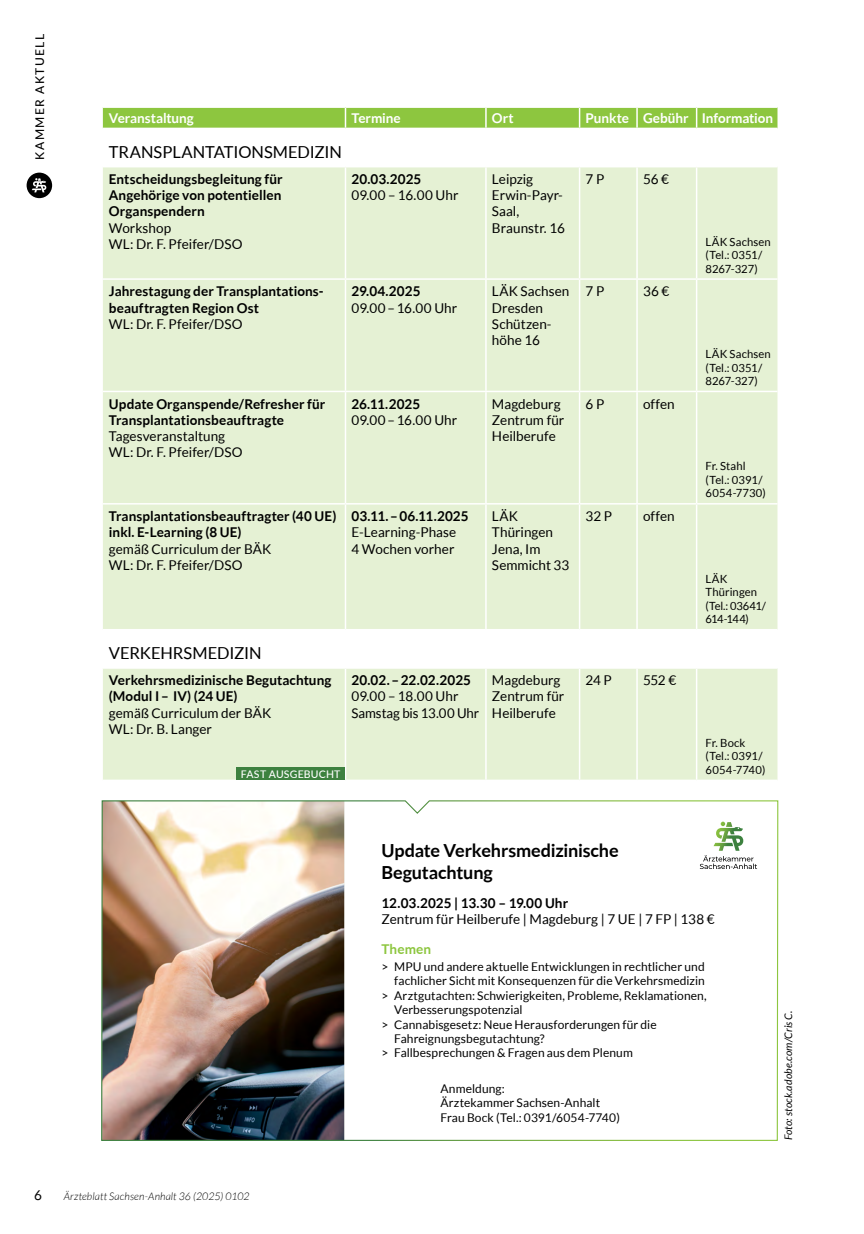
<style>
.page{position:relative;width:864px;height:1234px;background:#fff}
.page>*{position:absolute;margin:0;border:0;box-sizing:border-box;transform-origin:0 0}
.t1{font:700 18px/21.6px "Lato";letter-spacing:-.01em;color:#000}
.t2{font:16.5px "Lato";letter-spacing:-.005em;color:#000}
.t3{font:13.5px/16.2px "Lato";letter-spacing:.005em;color:#000}
.t4{font:700 13.5px/16.2px "Lato";letter-spacing:.005em;color:#000}
.t5{font:700 13.5px "Lato";letter-spacing:-.005em;color:#fff}
.t6{font:700 13.5px "Lato";letter-spacing:.005em;color:#8dc63f}
.t7{font:12px/14.4px "Lato";letter-spacing:.01em;color:#000}
.t8{font:500 12px "Lato";letter-spacing:.115em;color:#000}
.t9{font:11.25px/13.5px "Lato";letter-spacing:.01em;color:#000}
.t10{font:italic 300 10.5px "Lato";letter-spacing:.01em;color:#000}
.t11{font:italic 10.5px "Lato";letter-spacing:.015em;color:#000}
.t12{font:500 10.5px "Lato";letter-spacing:.015em;color:#fff}
</style>
<div class="page">
<div style="left:27px;top:172px;width:25px;height:26px;background:#000;border-radius:50%"></div>
<svg style="left:32px;top:178px;width:14px;height:14px"></svg>
<svg style="left:103px;top:167px;width:674px;height:612px;background:#e6f1d7"></svg>
<div style="left:103px;top:108px;width:674px;height:20px;background:#8dc63f"></div>
<hr style="left:695px;top:108px;width:2px;height:20px;background:#fff">
<hr style="left:344px;top:167px;width:2px;height:111px;background:#fff">
<hr style="left:485px;top:167px;width:1px;height:111px;background:#fff">
<hr style="left:578px;top:167px;width:2px;height:111px;background:#fff">
<hr style="left:636px;top:167px;width:1px;height:111px;background:#fff">
<hr style="left:695px;top:167px;width:2px;height:111px;background:#fff">
<hr style="left:344px;top:280px;width:2px;height:110px;background:#fff">
<hr style="left:485px;top:280px;width:1px;height:110px;background:#fff">
<hr style="left:578px;top:280px;width:2px;height:110px;background:#fff">
<hr style="left:636px;top:280px;width:1px;height:110px;background:#fff">
<hr style="left:695px;top:280px;width:2px;height:110px;background:#fff">
<hr style="left:103px;top:390px;width:242px;height:2px;background:#fff">
<hr style="left:345px;top:390px;width:140px;height:2px;background:#fff">
<hr style="left:344px;top:392px;width:2px;height:111px;background:#fff">
<hr style="left:485px;top:390px;width:94px;height:2px;background:#fff">
<hr style="left:485px;top:392px;width:1px;height:111px;background:#fff">
<hr style="left:579px;top:390px;width:57px;height:2px;background:#fff">
<hr style="left:578px;top:392px;width:2px;height:111px;background:#fff">
<hr style="left:636px;top:390px;width:60px;height:2px;background:#fff">
<hr style="left:636px;top:392px;width:1px;height:111px;background:#fff">
<hr style="left:696px;top:390px;width:81px;height:2px;background:#fff">
<hr style="left:695px;top:392px;width:2px;height:111px;background:#fff">
<hr style="left:103px;top:503px;width:242px;height:1px;background:#fff">
<hr style="left:345px;top:503px;width:140px;height:1px;background:#fff">
<hr style="left:344px;top:504px;width:2px;height:124px;background:#fff">
<hr style="left:485px;top:503px;width:94px;height:1px;background:#fff">
<hr style="left:485px;top:504px;width:1px;height:124px;background:#fff">
<hr style="left:579px;top:503px;width:57px;height:1px;background:#fff">
<hr style="left:578px;top:504px;width:2px;height:124px;background:#fff">
<hr style="left:636px;top:503px;width:60px;height:1px;background:#fff">
<hr style="left:636px;top:504px;width:1px;height:124px;background:#fff">
<hr style="left:696px;top:503px;width:81px;height:1px;background:#fff">
<hr style="left:695px;top:504px;width:2px;height:124px;background:#fff">
<hr style="left:103px;top:628px;width:242px;height:2px;background:#fff">
<hr style="left:345px;top:628px;width:140px;height:2px;background:#fff">
<hr style="left:485px;top:628px;width:94px;height:2px;background:#fff">
<hr style="left:579px;top:628px;width:57px;height:2px;background:#fff">
<hr style="left:636px;top:628px;width:60px;height:2px;background:#fff">
<hr style="left:696px;top:628px;width:81px;height:2px;background:#fff">
<hr style="left:103px;top:667px;width:242px;height:1px;background:#fff">
<hr style="left:345px;top:667px;width:140px;height:1px;background:#fff">
<hr style="left:344px;top:668px;width:2px;height:111px;background:#fff">
<hr style="left:485px;top:667px;width:94px;height:1px;background:#fff">
<hr style="left:485px;top:668px;width:1px;height:111px;background:#fff">
<hr style="left:579px;top:667px;width:57px;height:1px;background:#fff">
<hr style="left:578px;top:668px;width:2px;height:111px;background:#fff">
<hr style="left:636px;top:667px;width:60px;height:1px;background:#fff">
<hr style="left:636px;top:668px;width:1px;height:111px;background:#fff">
<hr style="left:696px;top:667px;width:81px;height:1px;background:#fff">
<hr style="left:695px;top:668px;width:2px;height:111px;background:#fff">
<hr style="left:103px;top:278px;width:242px;height:2px;background:#fff">
<hr style="left:345px;top:278px;width:140px;height:2px;background:#fff">
<hr style="left:485px;top:278px;width:94px;height:2px;background:#fff">
<hr style="left:579px;top:278px;width:57px;height:2px;background:#fff">
<hr style="left:636px;top:278px;width:60px;height:2px;background:#fff">
<hr style="left:696px;top:278px;width:81px;height:2px;background:#fff">
<img style="left:101px;top:800px;width:677px;height:341px">
<svg style="left:699px;top:821px;width:57px;height:47px"></svg>
<div style="left:236px;top:767px;width:108px;height:12px;background:#3d813f"></div>
<p class="t8" style="left:31px;top:160px;width:127px;rotate:-90deg">KAMMER AKTUELL</p>
<p class="t5" style="left:109px;top:110px;width:86px">Veranstaltung</p>
<p class="t5" style="left:351px;top:110px;width:51px">Termine</p>
<p class="t5" style="left:491px;top:110px;width:23px">Ort</p>
<p class="t5" style="left:585px;top:110px;width:189px">Punkte Gebühr Information</p>
<p class="t2" style="left:109px;top:143px;width:234px">TRANSPLANTATIONSMEDIZIN</p>
<p class="t4" style="left:109px;top:171px;width:175px;text-align:justify">Entscheidungsbegleitung für Angehörige von potentiellen Organspendern</p>
<p class="t3" style="left:109px;top:219px;width:135px">Workshop<br>WL: Dr. F. Pfeifer/DSO</p>
<p class="t4" style="left:351px;top:171px;width:71px">20.03.2025</p>
<p class="t3" style="left:351px;top:187px;width:108px">09.00 – 16.00 Uhr</p>
<p class="t3" style="left:491px;top:171px;width:74px">Leipzig<br>Erwin-Payr-<br>Saal,<br>Braunstr. 16</p>
<p class="t3" style="left:585px;top:171px;width:20px">7 P</p>
<p class="t3" style="left:642px;top:171px;width:28px">56 €</p>
<p class="t9" style="left:705px;top:235px;width:67px">LÄK Sachsen (Tel.: 0351/<br>8267-327)</p>
<p class="t4" style="left:109px;top:283px;width:216px">Jahrestagung der Transplantations&shy;beauftragten Region Ost</p>
<p class="t3" style="left:109px;top:315px;width:135px">WL: Dr. F. Pfeifer/DSO</p>
<p class="t4" style="left:351px;top:283px;width:70px">29.04.2025</p>
<p class="t3" style="left:351px;top:299px;width:107px">09.00–16.00 Uhr</p>
<p class="t4" style="left:109px;top:395px;width:218px">Update Organspende/Refresher für<br>Transplantationsbeauftragte</p>
<p class="t3" style="left:109px;top:428px;width:135px">Tagesveranstaltung<br>WL: Dr. F. Pfeifer/DSO</p>
<p class="t4" style="left:351px;top:395px;width:70px">26.11.2025</p>
<p class="t3" style="left:351px;top:412px;width:107px">09.00–16.00 Uhr</p>
<p class="t4" style="left:109px;top:507px;width:229px">Transplantationsbeauftragter (40 UE) inkl. E-Learning (8 UE)</p>
<p class="t3" style="left:109px;top:540px;width:164px">gemäß Curriculum der BÄK<br>WL: Dr. F. Pfeifer/DSO</p>
<p class="t4" style="left:351px;top:507px;width:119px">03.11.–06.11.2025</p>
<p class="t3" style="left:351px;top:524px;width:106px">E-Learning-Phase<br>4 Wochen vorher</p>
<p class="t3" style="left:491px;top:283px;width:79px">LÄK Sachsen<br>Dresden<br>Schützen&shy;höhe 16</p>
<p class="t3" style="left:585px;top:283px;width:20px">7 P</p>
<p class="t3" style="left:642px;top:283px;width:28px">36 €</p>
<p class="t3" style="left:491px;top:395px;width:74px">Magdeburg<br>Zentrum für<br>Heilberufe</p>
<p class="t3" style="left:585px;top:395px;width:20px">6 P</p>
<p class="t3" style="left:642px;top:395px;width:33px">offen</p>
<p class="t3" style="left:491px;top:508px;width:79px">LÄK<br>Thüringen<br>Jena, Im<br>Semmicht 33</p>
<p class="t3" style="left:585px;top:508px;width:28px">32 P</p>
<p class="t3" style="left:642px;top:508px;width:33px">offen</p>
<p class="t2" style="left:109px;top:644px;width:154px">VERKEHRSMEDIZIN</p>
<p class="t4" style="left:109px;top:672px;width:224px">Verkehrsmedizinische Begutachtung (Modul I– IV) (24 UE)</p>
<p class="t3" style="left:109px;top:704px;width:164px">gemäß Curriculum der BÄK<br>WL: Dr. B. Langer</p>
<p class="t4" style="left:351px;top:672px;width:121px">20.02.–22.02.2025</p>
<p class="t3" style="left:351px;top:688px;width:129px">09.00 – 18.00 Uhr<br>Samstag bis 13.00 Uhr</p>
<p class="t12" style="left:241px;top:766px;width:101px">FAST AUSGEBUCHT</p>
<p class="t3" style="left:491px;top:672px;width:74px">Magdeburg<br>Zentrum für<br>Heilberufe</p>
<p class="t3" style="left:585px;top:672px;width:28px">24 P</p>
<p class="t3" style="left:642px;top:672px;width:35px">552 €</p>
<p class="t9" style="left:705px;top:347px;width:67px">LÄK Sachsen (Tel.: 0351/<br>8267-327)</p>
<p class="t9" style="left:705px;top:459px;width:62px">Fr. Stahl (Tel.: 0391/<br>6054-7730)</p>
<p class="t9" style="left:705px;top:571px;width:62px">LÄK<br>Thüringen (Tel.: 03641/<br>614-144)</p>
<p class="t9" style="left:705px;top:736px;width:61px">Fr. Bock (Tel.: 0391/<br>6054-7740)</p>
<p class="t3" style="left:34px;top:1186px;width:9px">6</p>
<p class="t10" style="left:64px;top:1190px;width:187px">Ärzteblatt Sachsen-Anhalt 36 (2025) 0102</p>
<h1 class="t1" style="left:381px;top:839px;width:239px">Update Verkehrsmedizinische<br>Begutachtung</h1>
<p class="t4" style="left:381px;top:894px;width:188px">12.03.2025 | 13.30 – 19.00 Uhr</p>
<p class="t3" style="left:381px;top:910px;width:334px">Zentrum für Heilberufe | Magdeburg | 7 UE | 7 FP | 138 €</p>
<p class="t6" style="left:381px;top:940px;width:51px">Themen</p>
<p class="t7" style="left:381px;top:959px;width:324px">&gt; MPU und andere aktuelle Entwicklungen in rechtlicher und</p>
<p class="t7" style="left:394px;top:973px;width:312px">fachlicher Sicht mit Konsequenzen für die Verkehrsmedizin</p>
<p class="t7" style="left:381px;top:987px;width:327px">&gt; Arztgutachten: Schwierigkeiten, Probleme, Reklamationen,</p>
<p class="t7" style="left:394px;top:1002px;width:130px">Verbesserungspotenzial</p>
<p class="t7" style="left:381px;top:1016px;width:276px">&gt; Cannabisgesetz: Neue Herausforderungen für die</p>
<p class="t7" style="left:394px;top:1031px;width:152px">Fahreignungsbegutachtung?</p>
<p class="t7" style="left:381px;top:1045px;width:253px">&gt; Fallbesprechungen &amp; Fragen aus dem Plenum</p>
<p class="t7" style="left:440px;top:1080px;width:181px">Anmeldung:<br>Ärztekammer Sachsen-Anhalt<br>Frau Bock (Tel.: 0391/6054-7740)</p>
<p class="t11" style="left:782px;top:1140px;width:131px;rotate:-90deg">Foto: stock.adobe.com/Cris C.</p>
</div>
